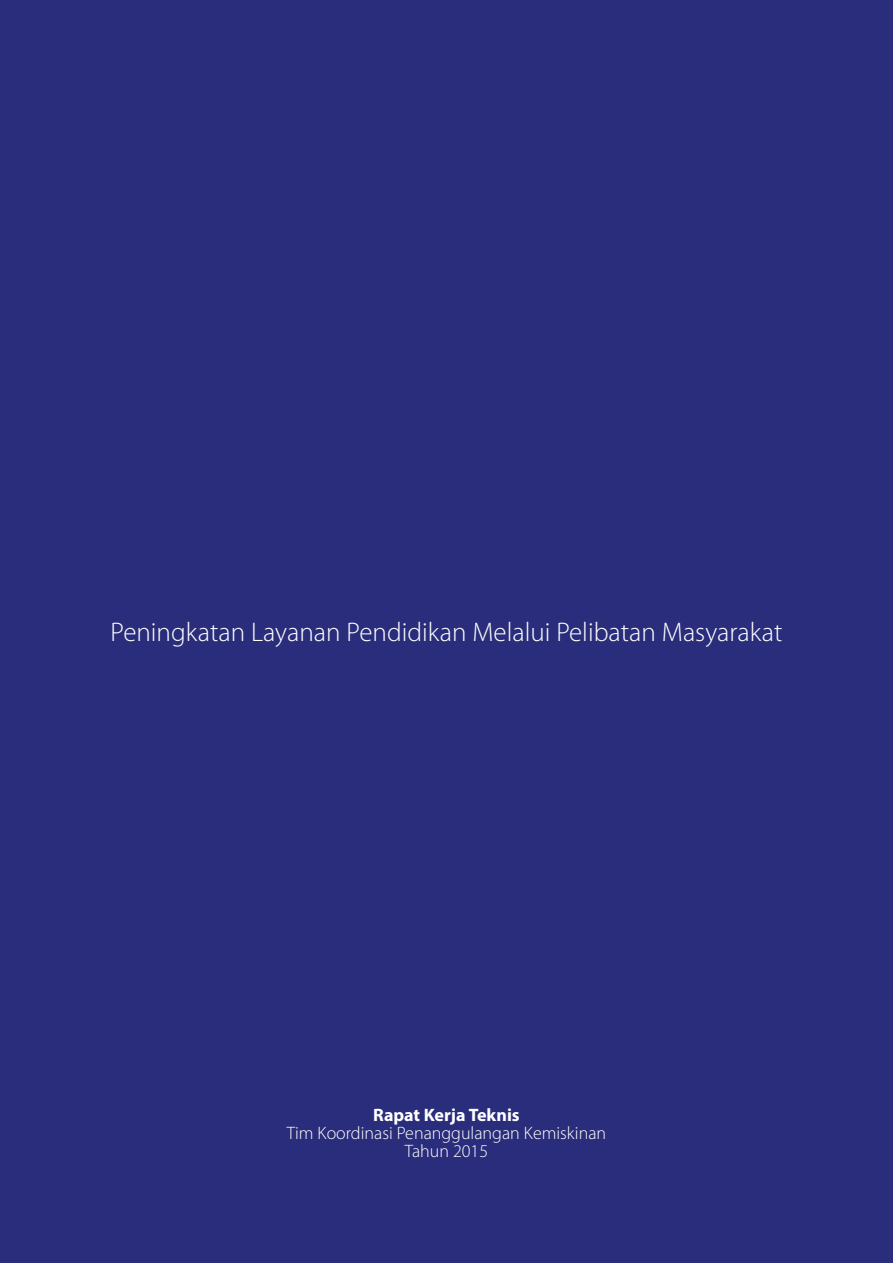
<style>
.page{position:relative;width:893px;height:1263px;background:#2a2d7b}
.page>*{position:absolute;margin:0;border:0;box-sizing:border-box;transform-origin:0 0}
.t1{font:300 27px "Myriad Pro";color:#fff}
.t2{font:300 18px/18px "Myriad Pro";color:#fff;text-align:center}
.t3{font:700 18px "Myriad Pro";color:#fff}
</style>
<div class="page">
<p class="t1" style="left:111px;top:617px;width:673px">Peningkatan Layanan Pendidikan Melalui Pelibatan Masyarakat</p>
<p class="t3" style="left:373px;top:1103px;width:148px">Rapat Kerja Teknis</p>
<p class="t2" style="left:287px;top:1124px;width:321px">Tim Koordinasi Penanggulangan Kemiskinan<br>Tahun 2015</p>
</div>
